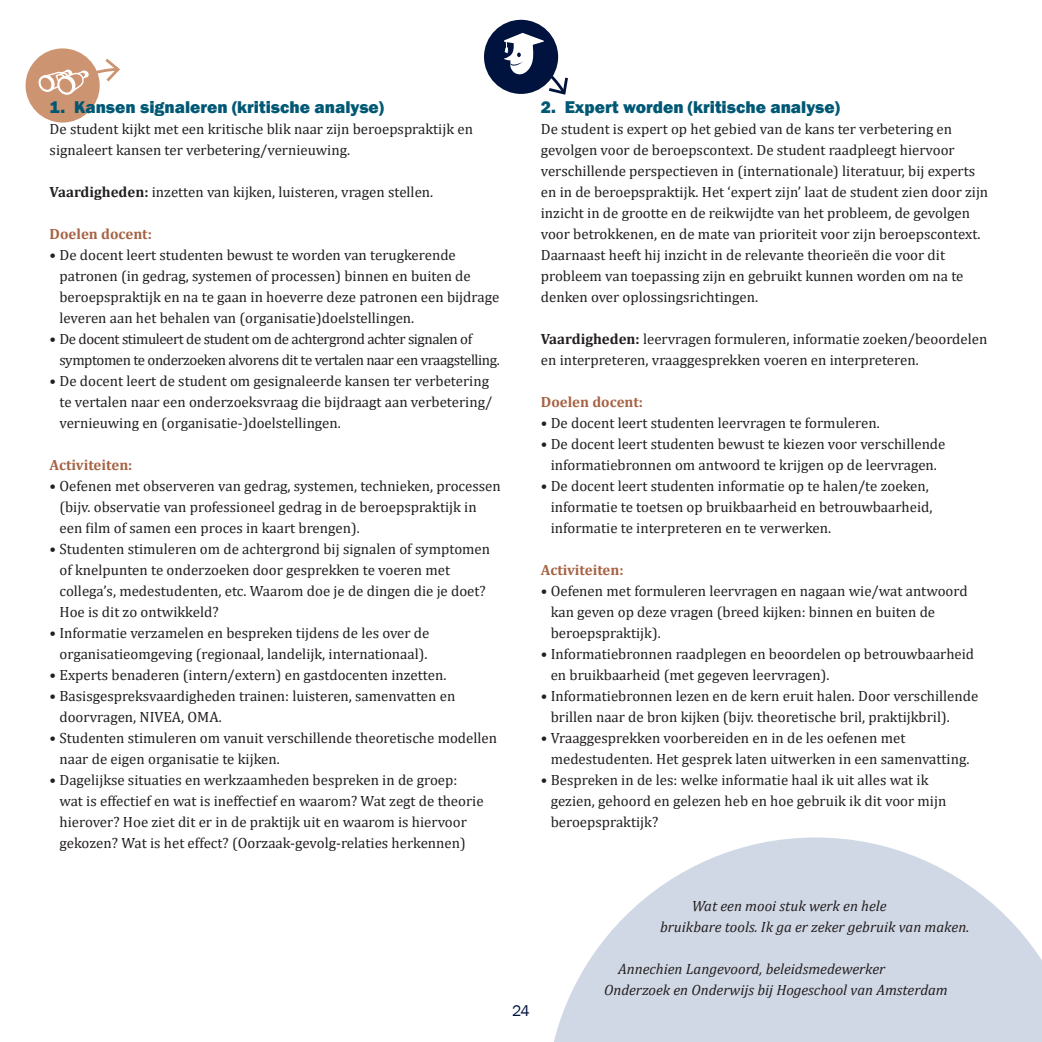
<style>
.page{position:relative;width:1042px;height:1042px;background:#fff}
.page>*{position:absolute;margin:0;border:0;box-sizing:border-box;transform-origin:0 0}
.INTRO{font:800 17.5px "Franklin Gothic";color:#015874}
.t1{font:15.75px "Franklin Gothic";color:#00133e}
.BODY{font:14.88px/21px "Cambria";color:#231f20}
.BODY-2{font:italic 14.88px/21px "Cambria";color:#231f20}
.BODY-3{font:14.88px/21px "Cambria";letter-spacing:-.03em;color:#231f20}
.BODY-4{font:700 14.88px "Cambria";color:#a66344}
.s1{font-weight:700}
</style>
<div class="page">
<div style="left:26px;top:48px;width:74px;height:75px;background:#cd9471;border-radius:50%"></div>
<svg style="left:36px;top:59px;width:84px;height:39px"></svg>
<svg style="left:554px;top:837px;width:488px;height:205px;fill:#d1d8e5"></svg>
<div style="left:484px;top:20px;width:74px;height:74px;background:#00133e;border-radius:50%"></div>
<svg style="left:502px;top:33px;width:66px;height:62px"></svg>
<p class="INTRO" style="left:50px;top:95px;width:336px">1. Kansen signaleren (kritische analyse)</p>
<p class="BODY" style="left:50px;top:118px;width:425px">De student kijkt met een kritische blik naar zijn beroepspraktijk en signaleert kansen ter verbetering/vernieuwing.</p>
<p class="BODY" style="left:50px;top:181px;width:385px"><span class="s1">Vaardigheden:</span> inzetten van kijken, luisteren, vragen stellen.</p>
<p class="BODY-4" style="left:50px;top:223px;width:104px">Doelen docent:</p>
<p class="BODY" style="left:59px;top:244px;width:441px;text-indent:-10px">• De docent leert studenten bewust te worden van terugkerende patronen (in gedrag, systemen of processen) binnen en buiten de beroepspraktijk en na te gaan in hoeverre deze patronen een bijdrage leveren aan het behalen van (organisatie)doelstellingen.</p>
<p class="BODY-3" style="left:59px;top:328px;width:442px;text-indent:-10px">• De docent stimuleert de student om de achtergrond achter signalen of symptomen te onderzoeken alvorens dit te vertalen naar een vraagstelling.</p>
<p class="BODY" style="left:59px;top:370px;width:434px;text-indent:-10px">• De docent leert de student om gesignaleerde kansen ter verbetering te vertalen naar een onderzoeksvraag die bijdraagt aan verbetering/ vernieuwing en (organisatie-)doelstellingen.</p>
<p class="BODY-4" style="left:50px;top:454px;width:84px">Activiteiten:</p>
<p class="BODY" style="left:59px;top:475px;width:443px;text-indent:-10px">• Oefenen met observeren van gedrag, systemen, technieken, processen (bijv. observatie van professioneel gedrag in de beroepspraktijk in een film of samen een proces in kaart brengen).</p>
<p class="BODY" style="left:59px;top:538px;width:432px;text-indent:-10px">• Studenten stimuleren om de achtergrond bij signalen of symptomen of knelpunten te onderzoeken door gesprekken te voeren met collega’s, medestudenten, etc. Waarom doe je de dingen die je doet?<br>Hoe is dit zo ontwikkeld?</p>
<p class="BODY" style="left:50px;top:622px;width:381px;text-align:center">• Informatie verzamelen en bespreken tijdens de les over de organisatieomgeving (regionaal, landelijk, internationaal).</p>
<p class="BODY" style="left:50px;top:664px;width:398px">• Experts benaderen (intern/extern) en gastdocenten inzetten.</p>
<p class="BODY" style="left:59px;top:685px;width:397px;text-indent:-10px">• Basisgespreksvaardigheden trainen: luisteren, samenvatten en doorvragen, NIVEA, OMA.</p>
<p class="BODY" style="left:59px;top:727px;width:439px;text-indent:-10px">• Studenten stimuleren om vanuit verschillende theoretische modellen naar de eigen organisatie te kijken.</p>
<p class="BODY" style="left:59px;top:769px;width:426px;text-indent:-10px">• Dagelijkse situaties en werkzaamheden bespreken in de groep: wat is effectief en wat is ineffectief en waarom? Wat zegt de theorie hierover? Hoe ziet dit er in de praktijk uit en waarom is hiervoor gekozen? Wat is het effect? (Oorzaak-gevolg-relaties herkennen)</p>
<p class="INTRO" style="left:541px;top:95px;width:300px">2. Expert worden (kritische analyse)</p>
<p class="BODY" style="left:541px;top:118px;width:449px">De student is expert op het gebied van de kans ter verbetering en gevolgen voor de beroepscontext. De student raadpleegt hiervoor verschillende perspectieven in (internationale) literatuur, bij experts en in de beroepspraktijk. Het ‘expert zijn’ laat de student zien door zijn inzicht in de grootte en de reikwijdte van het probleem, de gevolgen voor betrokkenen, en de mate van prioriteit voor zijn beroepscontext.<br>Daarnaast heeft hij inzicht in de relevante theorieën die voor dit probleem van toepassing zijn en gebruikt kunnen worden om na te denken over oplossingsrichtingen.</p>
<p class="BODY" style="left:541px;top:328px;width:448px"><span class="s1">Vaardigheden:</span> leervragen formuleren, informatie zoeken/beoordelen en interpreteren, vraaggesprekken voeren en interpreteren.</p>
<p class="BODY-4" style="left:541px;top:391px;width:104px">Doelen docent:</p>
<p class="BODY" style="left:541px;top:412px;width:340px">• De docent leert studenten leervragen te formuleren.</p>
<p class="BODY" style="left:541px;top:433px;width:406px;text-align:center">• De docent leert studenten bewust te kiezen voor verschillende informatiebronnen om antwoord te krijgen op de leervragen.</p>
<p class="BODY" style="left:551px;top:475px;width:383px;text-indent:-10px">• De docent leert studenten informatie op te halen/te zoeken, informatie te toetsen op bruikbaarheid en betrouwbaarheid, informatie te interpreteren en te verwerken.</p>
<p class="BODY-4" style="left:541px;top:559px;width:84px">Activiteiten:</p>
<p class="BODY" style="left:551px;top:580px;width:418px;text-indent:-10px">• Oefenen met formuleren leervragen en nagaan wie/wat antwoord kan geven op deze vragen (breed kijken: binnen en buiten de beroepspraktijk).</p>
<p class="BODY" style="left:551px;top:643px;width:425px;text-indent:-10px">• Informatiebronnen raadplegen en beoordelen op betrouwbaarheid en bruikbaarheid (met gegeven leervragen).</p>
<p class="BODY" style="left:551px;top:685px;width:429px;text-indent:-10px">• Informatiebronnen lezen en de kern eruit halen. Door verschillende brillen naar de bron kijken (bijv. theoretische bril, praktijkbril).</p>
<p class="BODY" style="left:551px;top:727px;width:420px;text-indent:-10px">• Vraaggesprekken voorbereiden en in de les oefenen met medestudenten. Het gesprek laten uitwerken in een samenvatting.</p>
<p class="BODY" style="left:551px;top:769px;width:397px;text-indent:-10px">• Bespreken in de les: welke informatie haal ik uit alles wat ik gezien, gehoord en gelezen heb en hoe gebruik ik dit voor mijn beroepspraktijk?</p>
<p class="t1" style="left:512px;top:1001px;width:19px">24</p>
<p class="BODY-2" style="left:660px;top:894px;width:311px;text-indent:32px">Wat een mooi stuk werk en hele<br>bruikbare tools. Ik ga er zeker gebruik van maken.</p>
<p class="BODY-2" style="left:604px;top:957px;width:345px;text-indent:14px">Annechien Langevoord, beleidsmedewerker<br>Onderzoek en Onderwijs bij Hogeschool van Amsterdam</p>
</div>
